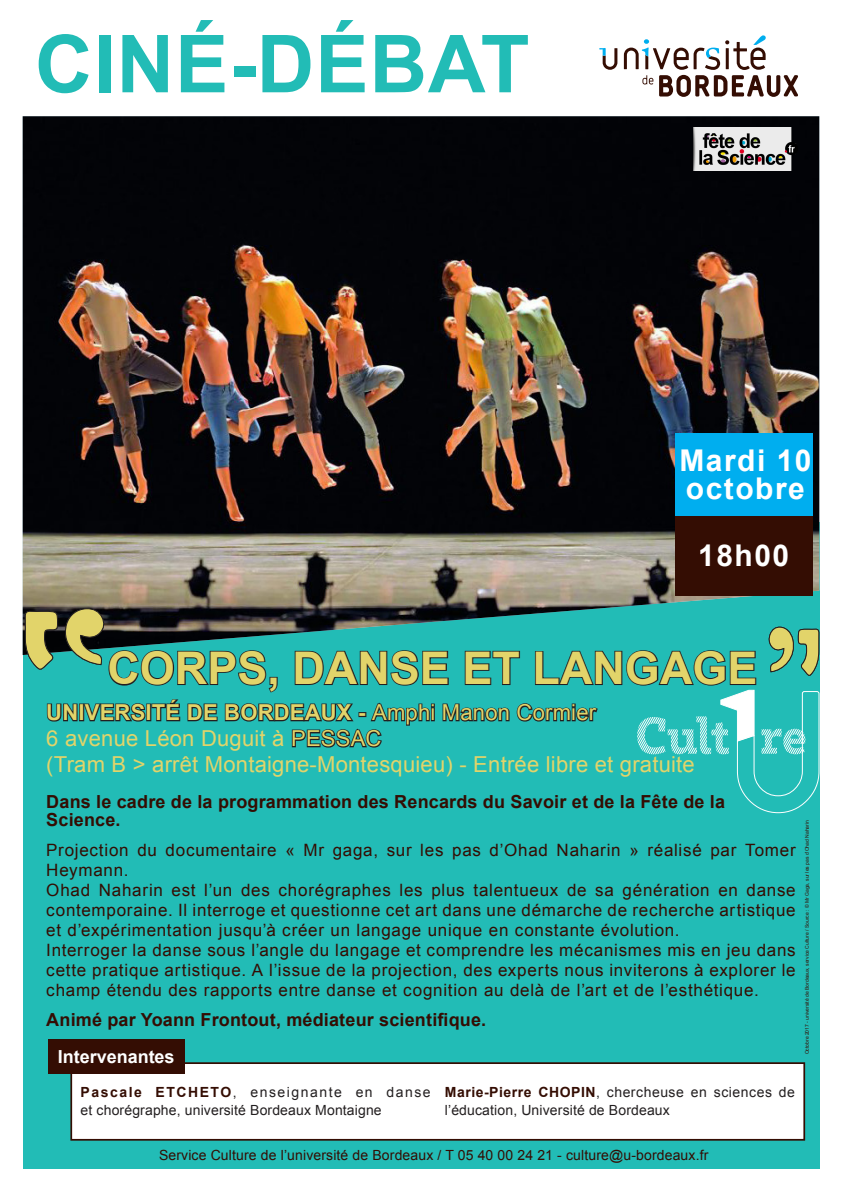
<style>
.page{position:relative;width:842px;height:1191px;background:#fff}
.page>*{position:absolute;margin:0;border:0;box-sizing:border-box;transform-origin:0 0}
.Cafe-sciences__corps{font:700 80px "Arial";letter-spacing:.01em;color:#22bcb6}
.Titre_evenement__cor{font:700 45px "Arial";color:#e2d46a}
.dates_corps19_ARIAL{font:700 30px "Arial";letter-spacing:.05em;color:#fff}
.Lieu_et_tram_corps20{font:22px "Arial";letter-spacing:.01em;color:#e2d46a}
.Lieu_et_tram_corps20-2{font:700 22px "Arial";letter-spacing:.01em;color:#e2d46a}
.texte_descriptif_cor{font:700 18px "Arial";letter-spacing:.01em;color:#340d03}
.intervenants_corps18{font:700 18px "Arial";color:#fff}
.texte_descriptif_cor-2{font:17px/20px "Arial";letter-spacing:.045em;color:#340d03;text-align:justify}
.nom_intervenant_ou_s{font:14px/18px "Arial";letter-spacing:.01em;color:#231f20}
.adresse_bas_de_page{font:14px "Arial";letter-spacing:.01em;color:#340d03}
.credit_corps5_ARIAL{font:5px "Arial";color:#340d03}
.s1{font-weight:400}
.s2{font-weight:700;color:#340d03}
</style>
<div class="page">
<div style="left:23px;top:522px;width:796px;height:646px;background:#22bcb6"></div>
<img style="left:23px;top:116px;width:796px;height:539px">
<svg style="left:599px;top:48px;width:18px;height:22px"></svg>
<svg style="left:624px;top:35px;width:174px;height:62px"></svg>
<svg style="left:675px;top:434px;width:137px;height:161px;background:#195e7b"></svg>
<svg style="left:24px;top:607px;width:796px;height:267px"></svg>
<div style="left:71px;top:1063px;width:733px;height:76px;background:#fff"></div>
<div style="left:70px;top:1062px;width:735px;height:78px;border:2px solid #340d03"></div>
<div style="left:48px;top:1039px;width:136px;height:34px;background:#340d03"></div>
<img style="left:693px;top:128px;width:105px;height:43px">
<p class="Cafe-sciences__corps" style="left:35px;top:11px;width:496px">CINÉ-DÉBAT</p>
<p class="dates_corps19_ARIAL" style="left:679px;top:441px;width:134px">Mardi 10</p>
<p class="dates_corps19_ARIAL" style="left:686px;top:469px;width:121px">octobre</p>
<p class="dates_corps19_ARIAL" style="left:698px;top:536px;width:93px">18h00</p>
<p class="Titre_evenement__cor" style="left:107px;top:638px;width:652px">CORPS, DANSE ET LANGAGE</p>
<p class="Lieu_et_tram_corps20-2" style="left:46px;top:698px;width:551px">UNIVERSITÉ DE BORDEAUX - <span class="s1">Amphi Manon Cormier</span></p>
<p class="Lieu_et_tram_corps20" style="left:46px;top:724px;width:337px">6 avenue Léon Duguit à PESSAC</p>
<p class="Lieu_et_tram_corps20" style="left:46px;top:750px;width:650px">(Tram B &gt; arrêt Montaigne-Montesquieu) - Entrée libre et gratuite</p>
<p class="texte_descriptif_cor" style="left:46px;top:790px;width:680px">Dans le cadre de la programmation des Rencards du Savoir et de la Fête de la</p>
<p class="texte_descriptif_cor" style="left:46px;top:808px;width:76px">Science.</p>
<p class="texte_descriptif_cor-2" style="left:46px;top:840px;width:751px">Projection du documentaire « Mr gaga, sur les pas d’Ohad Naharin » réalisé par Tomer<br>Heymann.</p>
<p class="texte_descriptif_cor-2" style="left:46px;top:880px;width:751px">Ohad Naharin est l’un des chorégraphes les plus talentueux de sa génération en danse contemporaine. Il interroge et questionne cet art dans une démarche de recherche artistique et d’expérimentation jusqu’à créer un langage unique en constante évolution.</p>
<p class="texte_descriptif_cor-2" style="left:46px;top:940px;width:751px">Interroger la danse sous l’angle du langage et comprendre les mécanismes mis en jeu dans cette pratique artistique. A l’issue de la projection, des experts nous inviterons à explorer le champ étendu des rapports entre danse et cognition au delà de l’art et de l’esthétique.</p>
<p class="texte_descriptif_cor" style="left:46px;top:1008px;width:441px">Animé par Yoann Frontout, médiateur scientifique.</p>
<p class="intervenants_corps18" style="left:58px;top:1045px;width:118px">Intervenantes</p>
<p class="credit_corps5_ARIAL" style="left:804px;top:1054px;width:236px;rotate:-90deg">Octobre 2017 - université de Bordeaux, service Culture / Source : © Mr Gaga, sur les pas d’Ohad Naharin</p>
<p class="nom_intervenant_ou_s" style="left:81px;top:1083px;width:352px"><span class="s2">Pascale ETCHETO</span>, enseignante en danse et chorégraphe, université Bordeaux Montaigne</p>
<p class="nom_intervenant_ou_s" style="left:445px;top:1083px;width:352px"><span class="s2">Marie-Pierre CHOPIN</span>, chercheuse en sciences de l’éducation, Université de Bordeaux</p>
<p class="adresse_bas_de_page" style="left:159px;top:1145px;width:551px">Service Culture de l’université de Bordeaux / T 05 40 00 24 21 - culture@u-bordeaux.fr</p>
</div>
